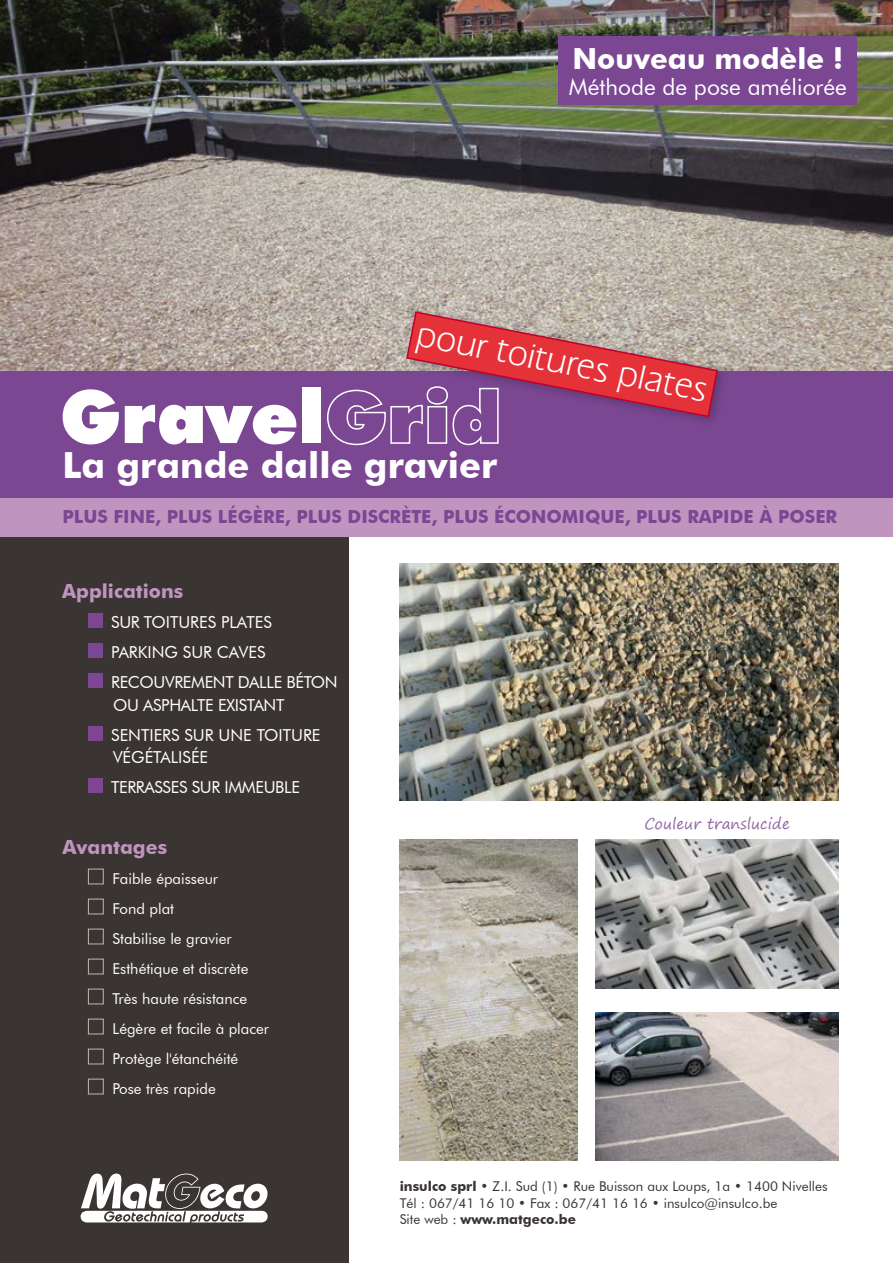
<style>
.page{position:relative;width:893px;height:1263px;background:#fff}
.page>*{position:absolute;margin:0;border:0;box-sizing:border-box;transform-origin:0 0}
.t1{font:900 73.5px "Futura BT";color:#fff}
.t2{font:700 36px "Futura BT";color:#fff}
.t3{font:36px "Eras IT Cby BT";color:#fff}
.t4{font:700 29.1px "Futura BT";color:#fff}
.t5{font:22.8px "Futura BT";color:#fff}
.t6{font:700 19.5px "Futura BT";color:#bf95c0}
.t7{font:700 18px "Futura BT";color:#7b4692}
.t8{font:16.5px/30px "Futura BT";letter-spacing:-.02em;color:#fff}
.t9{font:15px/30px "Futura BT";color:#fff}
.t10{font:15px "Segoe Print";color:#9369a5}
.t11{font:13.5px/16.5px "Futura BT";color:#3a3432}
.s1{font-weight:700}
</style>
<div class="page">
<img style="left:0;top:0;width:893px;height:371px">
<div style="left:0;top:533px;width:349px;height:730px;background:#3a3432"></div>
<div style="left:0;top:371px;width:893px;height:127px;background:#7b4692"></div>
<div style="left:0;top:498px;width:893px;height:39px;background:#bf95c0"></div>
<div style="left:88px;top:613px;width:14px;height:15px;background:#7b4692"></div>
<div style="left:88px;top:643px;width:14px;height:15px;background:#7b4692"></div>
<div style="left:88px;top:673px;width:14px;height:15px;background:#7b4692"></div>
<div style="left:88px;top:726px;width:14px;height:15px;background:#7b4692"></div>
<div style="left:88px;top:778px;width:14px;height:15px;background:#7b4692"></div>
<div style="left:88px;top:869px;width:16px;height:15px;border:1px solid #c2b7a9"></div>
<div style="left:88px;top:899px;width:16px;height:15px;border:1px solid #c2b7a9"></div>
<div style="left:88px;top:929px;width:16px;height:15px;border:1px solid #c2b7a9"></div>
<div style="left:88px;top:959px;width:16px;height:15px;border:1px solid #c2b7a9"></div>
<div style="left:88px;top:989px;width:16px;height:15px;border:1px solid #c2b7a9"></div>
<div style="left:88px;top:1019px;width:16px;height:15px;border:1px solid #c2b7a9"></div>
<div style="left:88px;top:1049px;width:16px;height:15px;border:1px solid #c2b7a9"></div>
<div style="left:88px;top:1079px;width:16px;height:15px;border:1px solid #c2b7a9"></div>
<svg style="left:81px;top:1173px;width:187px;height:49px"></svg>
<img style="left:595px;top:839px;width:244px;height:149px">
<div style="left:402px;top:307px;width:326px;height:121px;background:#23263e;opacity:.35"></div>
<svg style="left:326px;top:310px;width:393px;height:136px"></svg>
<img style="left:400px;top:563px;width:439px;height:237px">
<img style="left:595px;top:1012px;width:244px;height:149px">
<img style="left:400px;top:839px;width:177px;height:322px">
<div style="left:559px;top:37px;width:298px;height:68px;background:#7b4692"></div>
<h1 class="t1" style="left:60px;top:372px;width:267px">Gravel</h1>
<h3 class="t4" style="left:572px;top:41px;width:272px">Nouveau modèle !</h3>
<h3 class="t5" style="left:569px;top:73px;width:280px">Méthode de pose améliorée</h3>
<h2 class="t3" style="left:422px;top:312px;width:296px;rotate:11deg">pour toitures plates</h2>
<h2 class="t2" style="left:62px;top:444px;width:436px">La grande dalle gravier</h2>
<p class="t7" style="left:62px;top:506px;width:776px">PLUS FINE, PLUS LÉGÈRE, PLUS DISCRÈTE, PLUS ÉCONOMIQUE, PLUS RAPIDE À POSER</p>
<h3 class="t6" style="left:62px;top:579px;width:123px">Applications</h3>
<p class="t8" style="left:111px;top:607px;width:228px">SUR TOITURES PLATES<br>PARKING SUR CAVES<br>RECOUVREMENT DALLE BÉTON</p>
<p class="t8" style="left:111px;top:690px;width:211px">OU ASPHALTE EXISTANT<br>SENTIERS SUR UNE TOITURE</p>
<p class="t8" style="left:111px;top:742px;width:190px">VÉGÉTALISÉE<br>TERRASSES SUR IMMEUBLE</p>
<h3 class="t6" style="left:63px;top:835px;width:106px">Avantages</h3>
<p class="t9" style="left:112px;top:864px;width:158px">Faible épaisseur<br>Fond plat<br>Stabilise le gravier<br>Esthétique et discrète<br>Très haute résistance<br>Légère et facile à placer<br>Protège l'étanchéité<br>Pose très rapide</p>
<p class="t10" style="left:644px;top:810px;width:147px">Couleur translucide</p>
<p class="t11" style="left:400px;top:1178px;width:429px"><span class="s1">insulco sprl</span> • Z.I. Sud (1) • Rue Buisson aux Loups, 1a • 1400 Nivelles<br>Tél : 067/41 16 10 • Fax : 067/41 16 16 • insulco@insulco.be<br>Site web : <span class="s1">www.matgeco.be</span></p>
</div>
